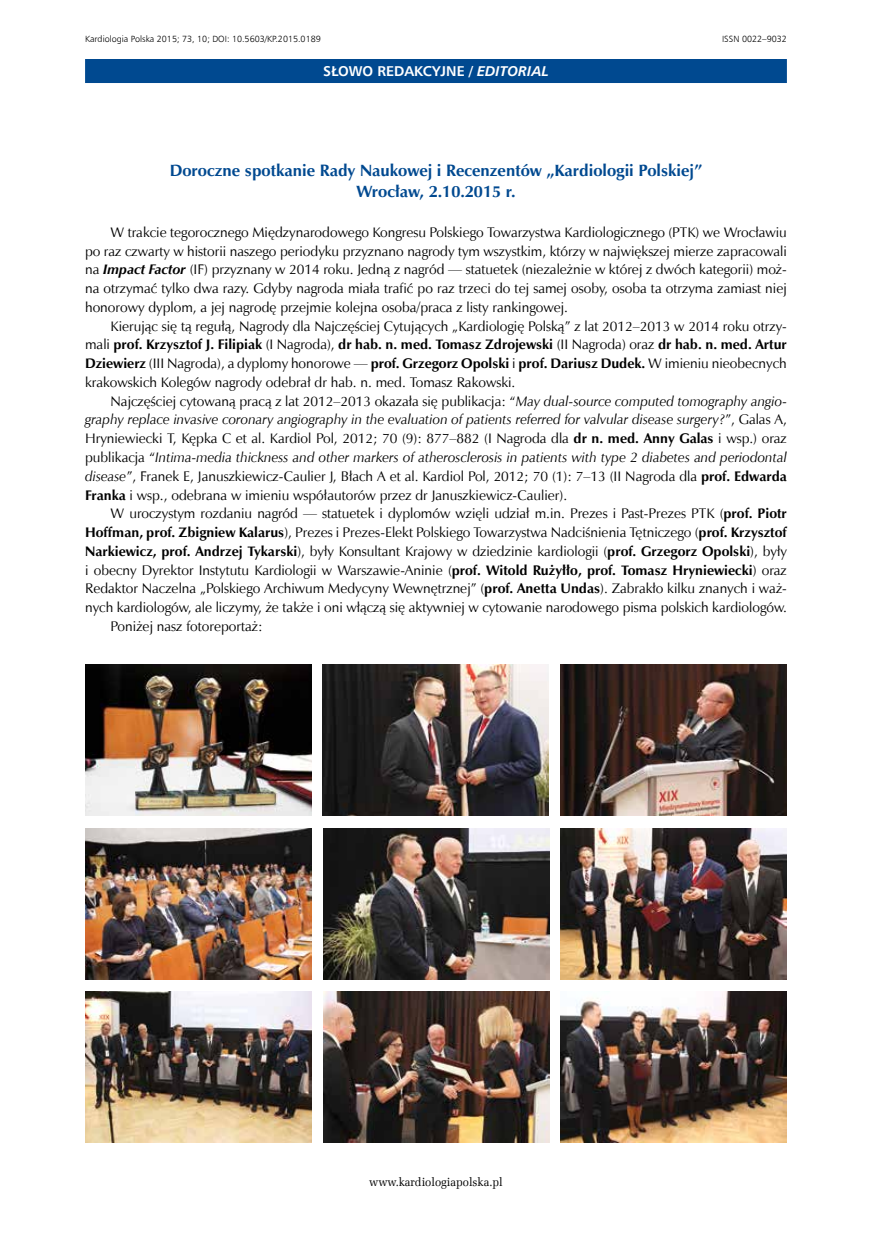
<style>
.page{position:relative;width:872px;height:1234px;background:#fff}
.page>*{position:absolute;margin:0;border:0;box-sizing:border-box;transform-origin:0 0}
.t1{font:700 16.5px/21px "Zapf Humnst EU";color:#004990;text-align:center}
.t2{font:700 14.25px "Humnst 777 EU";color:#fff}
.t3{font:13.95px/18.8px "Zapf Humnst EU";color:#000;text-align:justify}
.t4{font:12px "Zapf Ellipt EU";color:#000;scale:.95 1}
.t5{font:9px "Humnst 777 Lt EU";color:#000}
.s1{font-style:italic}
.s2{font-weight:700;font-style:italic}
.s3{font-weight:700}
</style>
<div class="page">
<div style="left:85px;top:59px;width:702px;height:24px;background:#004990"></div>
<img style="left:85px;top:664px;width:227px;height:151px">
<img style="left:322px;top:664px;width:226px;height:151px">
<img style="left:560px;top:664px;width:227px;height:151px">
<img style="left:323px;top:828px;width:227px;height:150px">
<img style="left:560px;top:828px;width:227px;height:150px">
<img style="left:323px;top:991px;width:227px;height:150px">
<img style="left:560px;top:991px;width:227px;height:150px">
<img style="left:85px;top:828px;width:227px;height:150px">
<img style="left:85px;top:991px;width:227px;height:150px">
<p class="t5" style="left:85px;top:33px;width:237px">Kardiologia Polska 2015; 73, 10; DOI: 10.5603/KP.2015.0189</p>
<p class="t5" style="left:722px;top:33px;width:66px">ISSN 0022–9032</p>
<p class="t2" style="left:323px;top:62px;width:227px">SŁOWO REDAKCYJNE / <span class="s1">EDiTORIAL</span></p>
<p class="t1" style="left:170px;top:160px;width:534px">Doroczne spotkanie Rady Naukowej i Recenzentów „Kardiologii Polskiej”<br>Wrocław, 2.10.2015 r.</p>
<p class="t3" style="left:85px;top:223px;width:703px;text-indent:26px">W trakcie tegorocznego Międzynarodowego Kongresu Polskiego Towarzystwa Kardiologicznego (PTK) we Wrocławiu po raz czwarty w historii naszego periodyku przyznano nagrody tym wszystkim, którzy w największej mierze zapracowali na <span class="s2">Impact Factor</span> (IF) przyznany w 2014 roku. Jedną z nagród — statuetek (niezależnie w której z dwóch kategorii) moż&shy;na otrzymać tylko dwa razy. Gdyby nagroda miała trafić po raz trzeci do tej samej osoby, osoba ta otrzyma zamiast niej honorowy dyplom, a jej nagrodę przejmie kolejna osoba/praca z listy rankingowej.</p>
<p class="t3" style="left:85px;top:316px;width:703px;text-indent:26px">Kierując się tą regułą, Nagrody dla Najczęściej Cytujących „Kardiologię Polską” z lat 2012–2013 w 2014 roku otrzy&shy;mali <span class="s3">prof. Krzysztof J. Filipiak</span> (I Nagroda), <span class="s3">dr hab. n. med. Tomasz Zdrojewski</span> (II Nagroda) oraz <span class="s3">dr hab. n. med. Artur Dziewierz</span> (III Nagroda), a dyplomy honorowe — <span class="s3">prof. Grzegorz Opolski</span> i <span class="s3">prof. Dariusz Dudek.</span> W imieniu nieobecnych krakowskich Kolegów nagrody odebrał dr hab. n. med. Tomasz Rakowski.</p>
<p class="t3" style="left:85px;top:391px;width:703px;text-indent:25px">Najczęściej cytowaną pracą z lat 2012–2013 okazała się publikacja: “<span class="s1">May dual-source computed tomography angio&shy;graphy replace invasive coronary angiography in the evaluation of patients referred for valvular disease surgery?</span>”, Galas A, Hryniewiecki T, Kępka C et al. Kardiol Pol, 2012; 70 (9): 877–882 (I Nagroda dla <span class="s3">dr n. med. Anny Galas</span> i wsp.) oraz publikacja “<span class="s1">Intima-media thickness and other markers of atherosclerosis in patients with type 2 diabetes and periodontal disease</span>”, Franek E, Januszkiewicz-Caulier J, Błach A et al. Kardiol Pol, 2012; 70 (1): 7–13 (II Nagroda dla <span class="s3">prof. Edwarda Franka</span> i wsp., odebrana w imieniu współautorów przez dr Januszkiewicz-Caulier).</p>
<p class="t3" style="left:111px;top:504px;width:678px">W uroczystym rozdaniu nagród — statuetek i dyplomów wzięli udział m.in. Prezes i Past-Prezes PTK (<span class="s3">prof. Piotr</span></p>
<p class="t3" style="left:85px;top:523px;width:703px"><span class="s3">Hoffman, prof. Zbigniew Kalarus</span>), Prezes i Prezes-Elekt Polskiego Towarzystwa Nadciśnienia Tętniczego (<span class="s3">prof. Krzysztof</span></p>
<p class="t3" style="left:85px;top:541px;width:703px"><span class="s3">Narkiewicz, prof. Andrzej Tykarski</span>), były Konsultant Krajowy w dziedzinie kardiologii (<span class="s3">prof. Grzegorz Opolski</span>), były</p>
<p class="t3" style="left:85px;top:560px;width:703px">i obecny Dyrektor Instytutu Kardiologii w Warszawie-Aninie (<span class="s3">prof. Witold Rużyłło, prof. Tomasz Hryniewiecki</span>) oraz</p>
<p class="t3" style="left:85px;top:579px;width:703px">Redaktor Naczelna „Polskiego Archiwum Medycyny Wewnętrznej” (<span class="s3">prof. Anetta Undas</span>). Zabrakło kilku znanych i waż-</p>
<p class="t3" style="left:85px;top:598px;width:703px">nych kardiologów, ale liczymy, że także i oni włączą się aktywniej w cytowanie narodowego pisma polskich kardiologów.</p>
<p class="t3" style="left:111px;top:616px;width:154px">Poniżej nasz fotoreportaż:</p>
<p class="t4" style="left:369px;top:1174px;width:142px">www.kardiologiapolska.pl</p>
</div>
